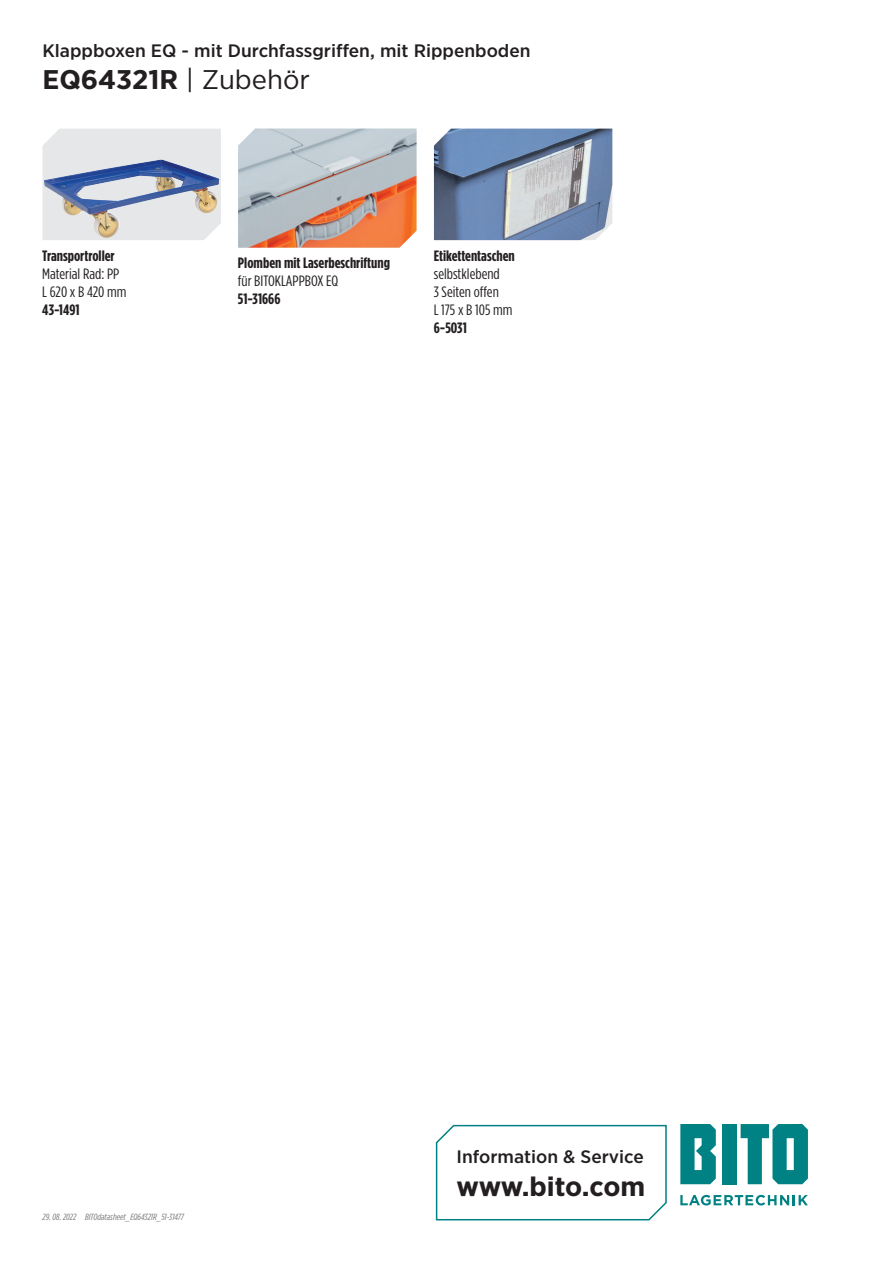
<style>
.page{position:relative;width:893px;height:1263px;background:#fff}
.page>*{position:absolute;margin:0;border:0;box-sizing:border-box;transform-origin:0 0}
.t1{font:700 27px "Gotham Narrow";color:#231f20;scale:1.1 1}
.t2{font:500 18px "Gotham Narrow";color:#231f20;scale:1.1 1}
.t3{font:700 15px "Gotham Condensed";color:#231f20;scale:1.1 1}
.t4{font:15px/18px "Gotham Condensed";color:#231f20;scale:1.1 1}
.t5{font:italic 9px "Gotham Condensed";color:#76787b;scale:1.1 1}
.s1{font-weight:400}
</style>
<div class="page">
<svg style="left:680px;top:1195px;width:128px;height:10px"></svg>
<div style="left:723px;top:1124px;width:14px;height:60px;background:#008183"></div>
<svg style="left:680px;top:1124px;width:36px;height:60px;background:#229193"></svg>
<svg style="left:741px;top:1124px;width:67px;height:60px"></svg>
<svg style="left:435px;top:1124px;width:232px;height:97px"></svg>
<img style="left:434px;top:129px;width:178px;height:111px">
<img style="left:238px;top:129px;width:178px;height:119px">
<div style="left:43px;top:129px;width:178px;height:111px;background:#e6e7e9"></div>
<img style="left:44px;top:159px;width:175px;height:79px">
<p class="t2" style="left:43px;top:39px;width:445px">Klappboxen EQ - mit Durchfassgriffen, mit Rippenboden</p>
<h1 class="t1" style="left:43px;top:62px;width:245px">EQ64321R <span class="s1">| Zubehör</span></h1>
<p class="t3" style="left:42px;top:247px;width:67px">Transportroller</p>
<p class="t4" style="left:42px;top:264px;width:78px">Material Rad: PP<br>L 620 x B 420 mm</p>
<p class="t3" style="left:42px;top:301px;width:35px">43-1491</p>
<p class="t3" style="left:238px;top:254px;width:140px">Plomben mit Laserbeschriftung</p>
<p class="t4" style="left:238px;top:272px;width:93px">für BITOKLAPPBOX EQ</p>
<p class="t3" style="left:238px;top:290px;width:40px">51-31666</p>
<p class="t3" style="left:434px;top:247px;width:75px">Etikettentaschen</p>
<p class="t4" style="left:434px;top:264px;width:73px">selbstklebend<br>3 Seiten offen<br>L 175 x B 105 mm</p>
<p class="t3" style="left:434px;top:319px;width:32px">6-5031</p>
<p class="t5" style="left:43px;top:1212px;width:32px">29. 08. 2022</p>
<p class="t5" style="left:85px;top:1212px;width:91px">BITOdatasheet_EQ64321R_51-31477</p>
<p class="t2" style="left:457px;top:1145px;width:172px">Information &amp; Service</p>
<h1 class="t1" style="left:457px;top:1169px;width:173px">www.bito.com</h1>
</div>
